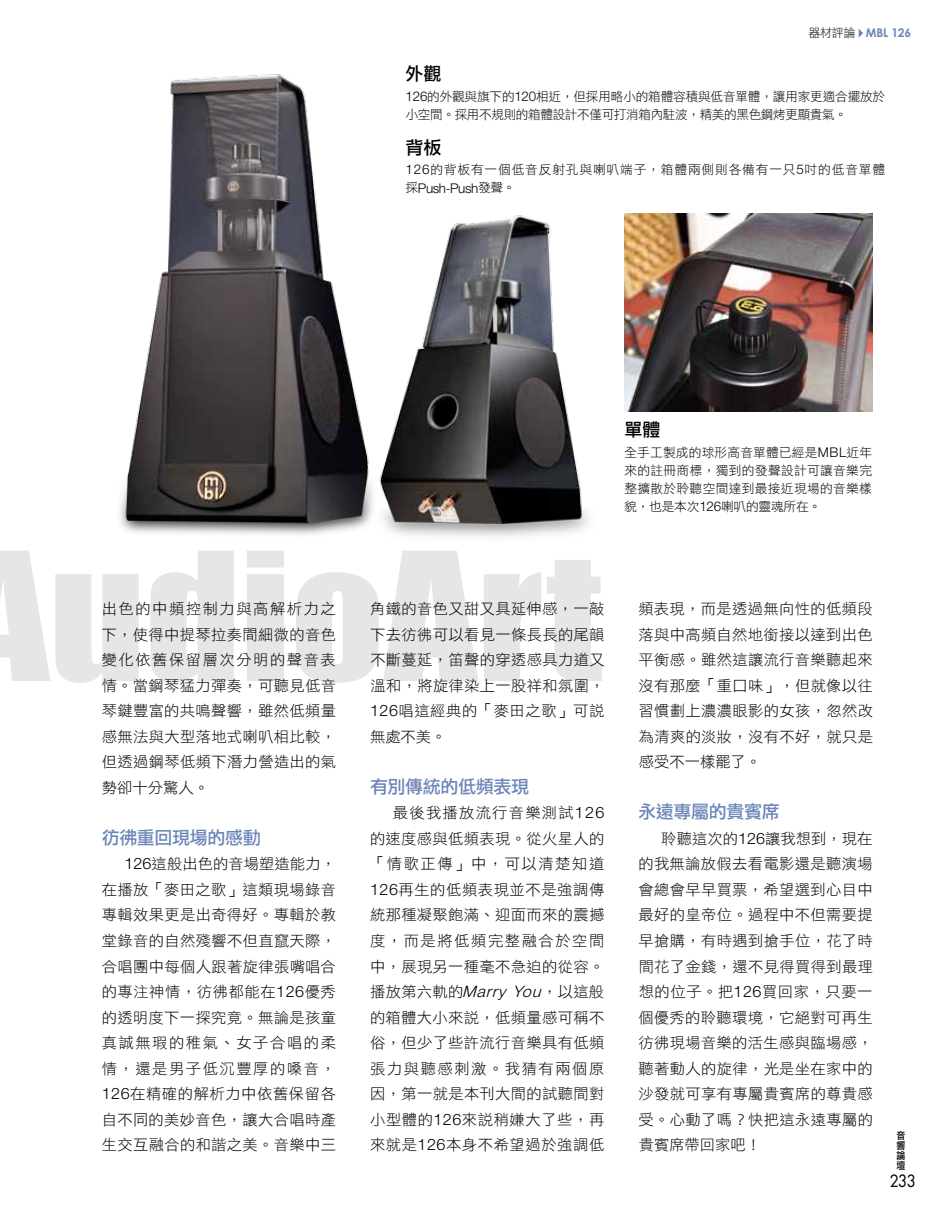
<style>
.page{position:relative;width:936px;height:1212px;background:#fff}
.page>*{position:absolute;margin:0;border:0;box-sizing:border-box;transform-origin:0 0}
.t1{font:165px "Impact";color:#000;scale:1.11 1}
.t2{font:18px "DF Li Hei Std W5";letter-spacing:-.02em;color:#6b86b9}
.t3{font:18px "DF Li Hei Std W5";color:#000}
.t4{font:16.5px "Futura";color:#000;scale:.91 1}
.t5{font:15px/25.5px "DF Li Hei Std W3";letter-spacing:.02em;color:#000;text-align:justify}
.t6{font:300 13.35px "Helvetica Neue";letter-spacing:-.03em;color:#000}
.t7{font:12.75px/18px "DF Li Hei Std W3";letter-spacing:-.015em;color:#000}
.t8{font:12.75px "DF Li Hei Std W3";letter-spacing:.065em;color:#000}
.t9{font:700 12px "Century Gothic";letter-spacing:-.02em;color:#6b86b9}
.t10{font:9.9px/10.2px "Li Hei Pro";color:#000;text-align:justify;scale:.91 1}
.s1{font-family:"DF Hei Std W3";font-weight:400;color:#000}
.s2{font-family:"Helvetica Neue";font-weight:300;font-size:13.35px}
.s3{font-family:"DF Li Hei Std W3";font-weight:400;font-size:12.75px}
.s4{font-family:"Helvetica Neue";font-weight:300;font-size:15.75px}
.s5{font-family:"Helvetica Neue";font-weight:300;font-style:italic;font-size:15.75px}
</style>
<div class="page">
<img style="left:119px;top:74px;width:240px;height:461px">
<img style="left:359px;top:215px;width:230px;height:322px">
<img style="left:624px;top:213px;width:248px;height:198px">
<svg style="left:858px;top:29px;width:5px;height:9px"></svg>
<p class="t9" style="left:808px;top:26px;width:104px"><span class="s1">器材評論</span> MBL 126</p>
<p class="t3" style="left:405px;top:64px;width:37px">外觀</p>
<p class="t7" style="left:405px;top:87px;width:481px"><span class="s2">126</span>的外觀與旗下的<span class="s2">120</span>相近，但採用略小的箱體容積與低音單體，讓用家更適合擺放於小空間。採用不規則的箱體設計不僅可打消箱內駐波，精美的黑色鋼烤更顯貴氣。</p>
<p class="t3" style="left:405px;top:137px;width:37px">背板</p>
<p class="t8" style="left:405px;top:163px;width:481px"><span class="s2">126</span>的背板有一個低音反射孔與喇叭端子，箱體兩側則各備有一只<span class="s2">5</span>吋的低音單體</p>
<p class="t6" style="left:405px;top:180px;width:111px"><span class="s3">採</span>Push-Push<span class="s3">發聲。</span></p>
<h1 class="t1" style="left:-44px;top:488px;width:583px">AudioArt</h1>
<p class="t5" style="left:370px;top:596px;width:236px">角鐵的音色又甜又具延伸感，一敲下去彷彿可以看見一條長長的尾韻不斷蔓延，笛聲的穿透感具力道又溫和，將旋律染上一股祥和氛圍，<span class="s4">126</span>唱這經典的「麥田之歌」可說無處不美。</p>
<p class="t2" style="left:370px;top:777px;width:161px">有別傳統的低頻表現</p>
<p class="t5" style="left:370px;top:800px;width:236px;text-indent:23px">最後我播放流行音樂測試<span class="s4">126</span>的速度感與低頻表現。從火星人的「情歌正傳」中，可以清楚知道<span class="s4">126</span>再生的低頻表現並不是強調傳統那種凝聚飽滿、迎面而來的震撼度，而是將低頻完整融合於空間中，展現另一種毫不急迫的從容。播放第六軌的<span class="s5">Marry You</span>，以這般的箱體大小來說，低頻量感可稱不俗，但少了些許流行音樂具有低頻張力與聽感刺激。我猜有兩個原因，第一就是本刊大間的試聽間對小型體的<span class="s4">126</span>來說稍嫌大了些，再來就是<span class="s4">126</span>本身不希望過於強調低</p>
<p class="t5" style="left:102px;top:596px;width:236px">出色的中頻控制力與高解析力之下，使得中提琴拉奏間細微的音色變化依舊保留層次分明的聲音表情。當鋼琴猛力彈奏，可聽見低音琴鍵豐富的共鳴聲響，雖然低頻量感無法與大型落地式喇叭相比較，但透過鋼琴低頻下潛力營造出的氣勢卻十分驚人。</p>
<p class="t2" style="left:102px;top:828px;width:161px">彷彿重回現場的感動</p>
<p class="t5" style="left:102px;top:851px;width:236px;text-indent:23px"><span class="s4">126</span>這般出色的音場塑造能力，在播放「麥田之歌」這類現場錄音專輯效果更是出奇得好。專輯於教堂錄音的自然殘響不但直竄天際，合唱團中每個人跟著旋律張嘴唱合的專注神情，彷彿都能在<span class="s4">126</span>優秀的透明度下一探究竟。無論是孩童真誠無瑕的稚氣、女子合唱的柔情，還是男子低沉豐厚的嗓音，<span class="s4">126</span>在精確的解析力中依舊保留各自不同的美妙音色，讓大合唱時產生交互融合的和諧之美。音樂中三</p>
<p class="t3" style="left:624px;top:420px;width:37px">單體</p>
<p class="t7" style="left:624px;top:443px;width:249px;text-align:justify">全手工製成的球形高音單體已經是<span class="s2">MBL</span>近年來的註冊商標，獨到的發聲設計可讓音樂完整擴散於聆聽空間達到最接近現場的音樂樣貌，也是本次<span class="s2">126</span>喇叭的靈魂所在。</p>
<p class="t5" style="left:638px;top:596px;width:236px">頻表現，而是透過無向性的低頻段落與中高頻自然地銜接以達到出色平衡感。雖然這讓流行音樂聽起來沒有那麼「重口味」，但就像以往習慣劃上濃濃眼影的女孩，忽然改為清爽的淡妝，沒有不好，就只是感受不一樣罷了。</p>
<p class="t2" style="left:638px;top:802px;width:143px">永遠專屬的貴賓席</p>
<p class="t5" style="left:638px;top:825px;width:236px;text-indent:23px">聆聽這次的<span class="s4">126</span>讓我想到，現在的我無論放假去看電影還是聽演場會總會早早買票，希望選到心目中最好的皇帝位。過程中不但需要提早搶購，有時遇到搶手位，花了時間花了金錢，還不見得買得到最理想的位子。把<span class="s4">126</span>買回家，只要一個優秀的聆聽環境，它絕對可再生彷彿現場音樂的活生感與臨場感，聽著動人的旋律，光是坐在家中的沙發就可享有專屬貴賓席的尊貴感受。心動了嗎？快把這永遠專屬的貴賓席帶回家吧！</p>
<p class="t10" style="left:896px;top:1130px;width:11px">音響論壇</p>
<p class="t4" style="left:889px;top:1169px;width:30px">233</p>
</div>
